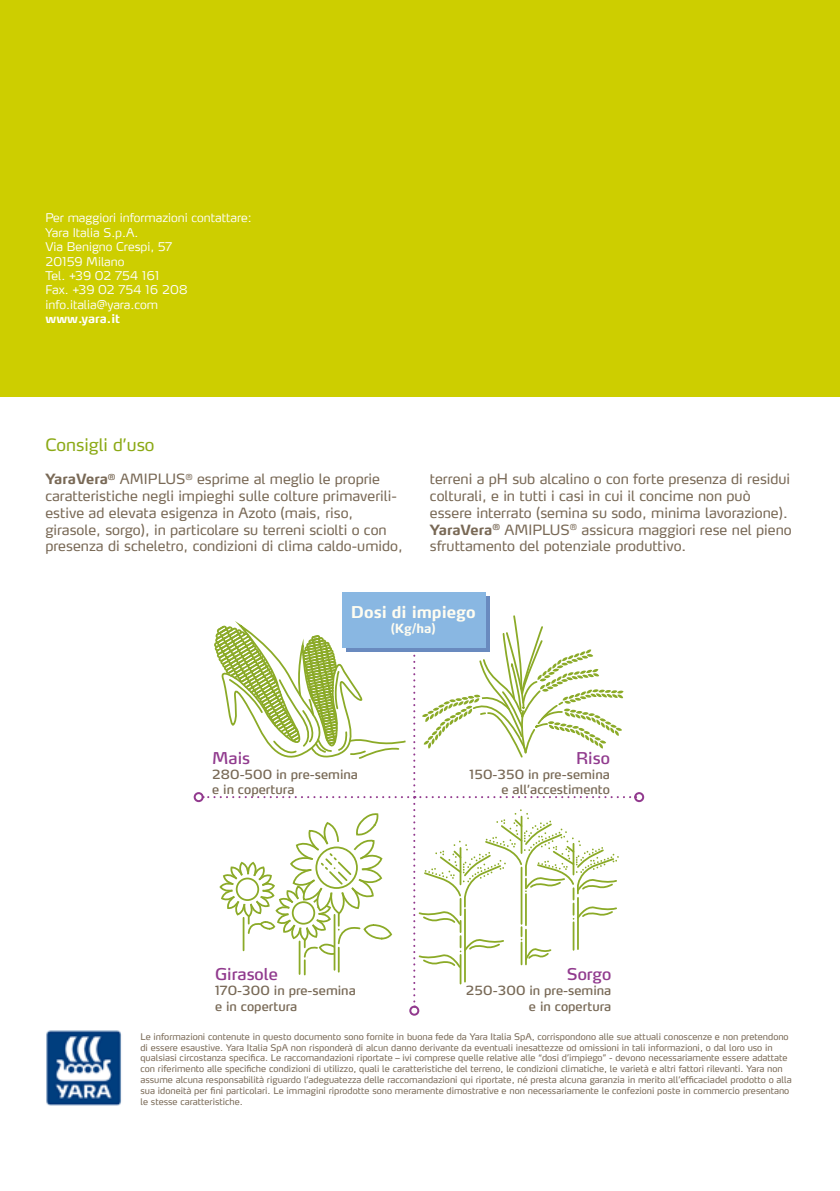
<style>
.page{position:relative;width:840px;height:1191px;background:#fff}
.page>*{position:absolute;margin:0;border:0;box-sizing:border-box;transform-origin:0 0}
.t1{font:17px "Yara Max LF";color:#8ba915}
.t2{font:16.2px "Yara Max LF";color:#913b8e}
.t3{font:700 16.2px "Yara Max LF";color:#fffdf1}
.t4{font:14px/16.8px "Yara Max LF";color:#796956}
.t5{font:12.6px/15px "Yara Max LF";color:#786956}
.t6{font:700 12.6px "Yara Max LF";color:#fffdf1}
.t7{font:300 12px/14.4px "Yara Max LF";color:#fff}
.t8{font:700 12px "Yara Max LF";color:#fff}
.t9{font:9px/10.8px "Yara Max LF";color:#796956}
.s1{font-weight:700}
</style>
<div class="page">
<div style="left:409px;top:1005px;width:10px;height:10px;border:2px solid #923a8e;border-radius:50%"></div>
<div style="left:193px;top:792px;width:10px;height:10px;border:2px solid #923a8e;border-radius:50%"></div>
<div style="left:633px;top:792px;width:10px;height:10px;border:2px solid #923a8e;border-radius:50%"></div>
<div style="left:0;top:0;width:839px;height:397px;background:#cdce00"></div>
<div style="left:342px;top:592px;width:143px;height:56px;background:#89b7e2"></div>
<svg style="left:202px;top:605px;width:433px;height:402px"></svg>
<img style="left:46px;top:1030px;width:76px;height:76px">
<h3 class="t7" style="left:45px;top:211px;width:208px">Per maggiori informazioni contattare:<br>Yara Italia S.p.A.<br>Via Benigno Crespi, 57<br>20159 Milano<br>Tel. +39 02 754 161<br>Fax. +39 02 754 16 208 info.italia@yara.com</h3>
<h3 class="t8" style="left:45px;top:311px;width:76px">www.yara.it</h3>
<h1 class="t1" style="left:45px;top:433px;width:111px">Consigli d’uso</h1>
<p class="t4" style="left:45px;top:470px;width:358px"><span class="s1">YaraVera</span><sup>®</sup> AMIPLUS<sup>®</sup> esprime al meglio le proprie caratteristiche negli impieghi sulle colture primaverili&shy;estive ad elevata esigenza in Azoto (mais, riso, girasole, sorgo), in particolare su terreni sciolti o con presenza di scheletro, condizioni di clima caldo-umido,</p>
<p class="t4" style="left:429px;top:470px;width:363px">terreni a pH sub alcalino o con forte presenza di residui colturali, e in tutti i casi in cui il concime non può essere interrato (semina su sodo, minima lavorazione).<br><span class="s1">YaraVera</span><sup>®</sup> AMIPLUS<sup>®</sup> assicura maggiori rese nel pieno sfruttamento del potenziale produttivo.</p>
<h2 class="t3" style="left:350px;top:601px;width:126px">Dosi di impiego</h2>
<h3 class="t6" style="left:390px;top:620px;width:47px">(Kg/ha)</h3>
<h2 class="t2" style="left:212px;top:747px;width:39px">Mais</h2>
<h3 class="t5" style="left:212px;top:766px;width:147px">280-500 in pre-semina e in copertura</h3>
<h2 class="t2" style="left:215px;top:964px;width:64px">Girasole</h2>
<h3 class="t5" style="left:215px;top:983px;width:142px">170-300 in pre-semina e in copertura</h3>
<h2 class="t2" style="left:575px;top:747px;width:35px">Riso</h2>
<h3 class="t5" style="left:469px;top:766px;width:142px;text-align:right">150-350 in pre-semina e all’accestimento</h3>
<h2 class="t2" style="left:566px;top:964px;width:46px">Sorgo</h2>
<h3 class="t5" style="left:465px;top:983px;width:147px;text-align:right">250-300 in pre-semina e in copertura</h3>
<p class="t9" style="left:140px;top:1031px;width:652px">Le informazioni contenute in questo documento sono fornite in buona fede da Yara Italia SpA, corrispondono alle sue attuali conoscenze e non pretendono di essere esaustive. Yara Italia SpA non risponderà di alcun danno derivante da eventuali inesattezze od omissioni in tali informazioni, o dal loro uso in qualsiasi circostanza specifica. Le raccomandazioni riportate – ivi comprese quelle relative alle “dosi d’impiego” - devono necessariamente essere adattate con riferimento alle specifiche condizioni di utilizzo, quali le caratteristiche del terreno, le condizioni climatiche, le varietà e altri fattori rilevanti. Yara non assume alcuna responsabilità riguardo l’adeguatezza delle raccomandazioni qui riportate, né presta alcuna garanzia in merito all’efficaciadel prodotto o alla sua idoneità per fini particolari. Le immagini riprodotte sono meramente dimostrative e non necessariamente le confezioni poste in commercio presentano le stesse caratteristiche.</p>
</div>
